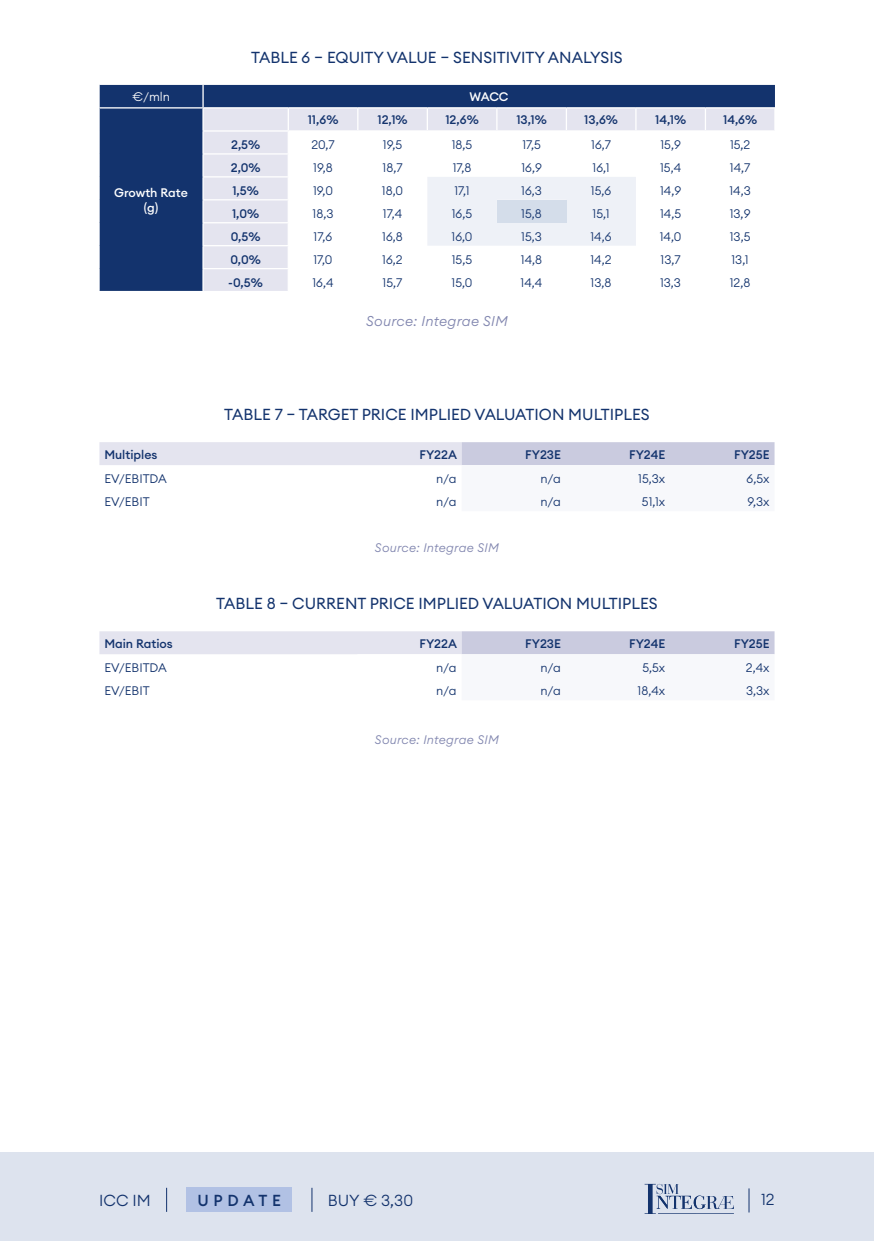
<style>
.page{position:relative;width:874px;height:1241px;background:#fff}
.page>*{position:absolute;margin:0;border:0;box-sizing:border-box;transform-origin:0 0}
.t1{font:15.75px "Euclid Circular A";color:#13336d}
.t2{font:300 15.75px "Euclid Circular A";color:#13336d}
.t3{font:500 15.75px "Euclid Circular A";letter-spacing:.3em;color:#13336d}
.t4{font:italic 300 14px "Euclid Circular A";letter-spacing:.02em;color:#8186af}
.t5{font:300 12.25px "Euclid Circular A";color:#13336d}
.t6{font:500 12.25px "Euclid Circular A";color:#13336d}
.t7{font:italic 300 12.25px "Euclid Circular A";letter-spacing:.02em;color:#8186af}
.t8{font:500 12.25px/14.7px "Euclid Circular A";letter-spacing:-.005em;color:#fff;text-align:center}
.t9{font:300 12.25px "Euclid Circular A";color:#fff}
</style>
<div class="page">
<div style="left:0;top:1152px;width:873px;height:88px;background:#dde3ee"></div>
<svg style="left:166px;top:1187px;width:1px;height:24px"></svg>
<div style="left:186px;top:1187px;width:106px;height:24px;background:#b1c1e4"></div>
<svg style="left:311px;top:1187px;width:1px;height:24px"></svg>
<svg style="left:748px;top:1188px;width:1px;height:24px"></svg>
<svg style="left:644px;top:1183px;width:89px;height:30px"></svg>
<div style="left:100px;top:85px;width:674px;height:206px;background:#13336d"></div>
<svg style="left:204px;top:108px;width:570px;height:183px"></svg>
<div style="left:427px;top:177px;width:208px;height:69px;background:#eef1f7"></div>
<div style="left:496px;top:200px;width:70px;height:23px;background:#d4ddea"></div>
<hr style="left:287px;top:132px;width:2px;height:21px;background:#fff">
<hr style="left:202px;top:153px;width:87px;height:1px;background:#fff">
<hr style="left:287px;top:154px;width:2px;height:22px;background:#fff">
<hr style="left:202px;top:176px;width:87px;height:1px;background:#fff">
<hr style="left:287px;top:177px;width:2px;height:22px;background:#fff">
<hr style="left:202px;top:199px;width:87px;height:1px;background:#fff">
<hr style="left:287px;top:200px;width:2px;height:22px;background:#fff">
<hr style="left:202px;top:222px;width:87px;height:1px;background:#fff">
<hr style="left:287px;top:223px;width:2px;height:22px;background:#fff">
<hr style="left:202px;top:245px;width:87px;height:1px;background:#fff">
<hr style="left:287px;top:246px;width:2px;height:22px;background:#fff">
<hr style="left:202px;top:268px;width:87px;height:1px;background:#fff">
<hr style="left:287px;top:269px;width:2px;height:22px;background:#fff">
<svg style="left:357px;top:108px;width:1px;height:22px"></svg>
<hr style="left:426px;top:108px;width:2px;height:22px;background:#fff">
<svg style="left:496px;top:108px;width:1px;height:22px"></svg>
<svg style="left:565px;top:108px;width:1px;height:22px"></svg>
<svg style="left:635px;top:108px;width:1px;height:22px"></svg>
<svg style="left:704px;top:108px;width:1px;height:22px"></svg>
<hr style="left:773px;top:108px;width:2px;height:22px;background:#fff">
<hr style="left:288px;top:130px;width:69px;height:2px;background:#fff">
<hr style="left:357px;top:130px;width:70px;height:2px;background:#fff">
<hr style="left:427px;top:130px;width:69px;height:2px;background:#fff">
<hr style="left:496px;top:130px;width:70px;height:2px;background:#fff">
<hr style="left:566px;top:130px;width:69px;height:2px;background:#fff">
<hr style="left:635px;top:130px;width:70px;height:2px;background:#fff">
<hr style="left:705px;top:130px;width:70px;height:2px;background:#fff">
<hr style="left:202px;top:132px;width:2px;height:21px;background:#fff">
<hr style="left:202px;top:154px;width:2px;height:22px;background:#fff">
<hr style="left:202px;top:177px;width:2px;height:22px;background:#fff">
<hr style="left:202px;top:200px;width:2px;height:22px;background:#fff">
<hr style="left:202px;top:223px;width:2px;height:22px;background:#fff">
<hr style="left:202px;top:246px;width:2px;height:22px;background:#fff">
<hr style="left:202px;top:269px;width:2px;height:22px;background:#fff">
<hr style="left:202px;top:108px;width:2px;height:22px;background:#fff">
<hr style="left:287px;top:108px;width:2px;height:22px;background:#fff">
<hr style="left:202px;top:130px;width:86px;height:2px;background:#fff">
<hr style="left:98px;top:107px;width:105px;height:1px;background:#fff">
<hr style="left:202px;top:85px;width:2px;height:22px;background:#fff">
<hr style="left:203px;top:107px;width:85px;height:1px;background:#fff">
<hr style="left:288px;top:107px;width:69px;height:1px;background:#fff">
<hr style="left:357px;top:107px;width:70px;height:1px;background:#fff">
<hr style="left:427px;top:107px;width:69px;height:1px;background:#fff">
<hr style="left:496px;top:107px;width:70px;height:1px;background:#fff">
<hr style="left:566px;top:107px;width:69px;height:1px;background:#fff">
<hr style="left:635px;top:107px;width:70px;height:1px;background:#fff">
<hr style="left:705px;top:107px;width:70px;height:1px;background:#fff">
<svg style="left:99px;top:442px;width:675px;height:23px;background:#d8d8e7"></svg>
<svg style="left:99px;top:631px;width:675px;height:23px;background:#d8d8e7"></svg>
<p class="t1" style="left:251px;top:47px;width:373px">TABLE 6 – EQUITY VALUE – SENSITIVITY ANALYSIS</p>
<p class="t9" style="left:132px;top:89px;width:39px">€/mln</p>
<p class="t8" style="left:469px;top:90px;width:41px">WACC</p>
<p class="t8" style="left:114px;top:185px;width:75px">Growth Rate (g)</p>
<p class="t6" style="left:307px;top:112px;width:32px">11,6%</p>
<p class="t6" style="left:377px;top:112px;width:32px">12,1%</p>
<p class="t6" style="left:445px;top:112px;width:35px">12,6%</p>
<p class="t6" style="left:516px;top:112px;width:32px">13,1%</p>
<p class="t6" style="left:584px;top:112px;width:35px">13,6%</p>
<p class="t6" style="left:654px;top:112px;width:32px">14,1%</p>
<p class="t6" style="left:722px;top:112px;width:36px">14,6%</p>
<p class="t6" style="left:231px;top:137px;width:31px">2,5%</p>
<p class="t5" style="left:311px;top:137px;width:25px">20,7</p>
<p class="t5" style="left:383px;top:137px;width:21px">19,5</p>
<p class="t5" style="left:451px;top:137px;width:22px">18,5</p>
<p class="t5" style="left:522px;top:137px;width:20px">17,5</p>
<p class="t5" style="left:591px;top:137px;width:21px">16,7</p>
<p class="t5" style="left:660px;top:137px;width:22px">15,9</p>
<p class="t5" style="left:729px;top:137px;width:22px">15,2</p>
<p class="t6" style="left:231px;top:160px;width:31px">2,0%</p>
<p class="t5" style="left:313px;top:160px;width:21px">19,8</p>
<p class="t5" style="left:382px;top:160px;width:21px">18,7</p>
<p class="t5" style="left:452px;top:160px;width:20px">17,8</p>
<p class="t5" style="left:521px;top:160px;width:22px">16,9</p>
<p class="t5" style="left:592px;top:160px;width:19px">16,1</p>
<p class="t5" style="left:659px;top:160px;width:23px">15,4</p>
<p class="t5" style="left:729px;top:160px;width:22px">14,7</p>
<p class="t6" style="left:232px;top:182px;width:28px">1,5%</p>
<p class="t5" style="left:313px;top:182px;width:21px">19,0</p>
<p class="t5" style="left:382px;top:182px;width:23px">18,0</p>
<p class="t5" style="left:454px;top:182px;width:17px">17,1</p>
<p class="t5" style="left:521px;top:182px;width:22px">16,3</p>
<p class="t5" style="left:590px;top:182px;width:22px">15,6</p>
<p class="t5" style="left:659px;top:182px;width:23px">14,9</p>
<p class="t5" style="left:729px;top:182px;width:23px">14,3</p>
<p class="t6" style="left:232px;top:205px;width:29px">1,0%</p>
<p class="t5" style="left:312px;top:205px;width:22px">18,3</p>
<p class="t5" style="left:382px;top:205px;width:21px">17,4</p>
<p class="t5" style="left:451px;top:205px;width:22px">16,5</p>
<p class="t5" style="left:521px;top:205px;width:22px">15,8</p>
<p class="t5" style="left:592px;top:205px;width:19px">15,1</p>
<p class="t5" style="left:659px;top:205px;width:23px">14,5</p>
<p class="t5" style="left:729px;top:205px;width:22px">13,9</p>
<p class="t6" style="left:230px;top:228px;width:31px">0,5%</p>
<p class="t5" style="left:313px;top:228px;width:20px">17,6</p>
<p class="t5" style="left:382px;top:228px;width:22px">16,8</p>
<p class="t5" style="left:451px;top:228px;width:23px">16,0</p>
<p class="t5" style="left:521px;top:228px;width:22px">15,3</p>
<p class="t5" style="left:590px;top:228px;width:23px">14,6</p>
<p class="t5" style="left:659px;top:228px;width:23px">14,0</p>
<p class="t5" style="left:729px;top:228px;width:22px">13,5</p>
<p class="t6" style="left:230px;top:251px;width:32px">0,0%</p>
<p class="t5" style="left:313px;top:251px;width:21px">17,0</p>
<p class="t5" style="left:382px;top:251px;width:22px">16,2</p>
<p class="t5" style="left:451px;top:251px;width:22px">15,5</p>
<p class="t5" style="left:520px;top:251px;width:23px">14,8</p>
<p class="t5" style="left:590px;top:251px;width:23px">14,2</p>
<p class="t5" style="left:660px;top:251px;width:22px">13,7</p>
<p class="t5" style="left:731px;top:251px;width:19px">13,1</p>
<p class="t6" style="left:228px;top:274px;width:36px">-0,5%</p>
<p class="t5" style="left:312px;top:274px;width:23px">16,4</p>
<p class="t5" style="left:382px;top:274px;width:21px">15,7</p>
<p class="t5" style="left:451px;top:274px;width:22px">15,0</p>
<p class="t5" style="left:520px;top:274px;width:23px">14,4</p>
<p class="t5" style="left:590px;top:274px;width:22px">13,8</p>
<p class="t5" style="left:659px;top:274px;width:23px">13,3</p>
<p class="t5" style="left:729px;top:274px;width:22px">12,8</p>
<p class="t4" style="left:366px;top:312px;width:143px">Source: Integrae SIM</p>
<p class="t1" style="left:224px;top:404px;width:426px">TABLE 7 – TARGET PRICE IMPLIED VALUATION MULTIPLES</p>
<p class="t6" style="left:104px;top:446px;width:55px">Multiples</p>
<p class="t6" style="left:419px;top:446px;width:39px">FY22A</p>
<p class="t6" style="left:525px;top:446px;width:37px">FY23E</p>
<p class="t6" style="left:629px;top:446px;width:38px">FY24E</p>
<p class="t6" style="left:733px;top:446px;width:37px">FY25E</p>
<p class="t5" style="left:104px;top:471px;width:64px">EV/EBITDA</p>
<p class="t5" style="left:436px;top:471px;width:22px">n/a</p>
<p class="t5" style="left:540px;top:471px;width:22px">n/a</p>
<p class="t5" style="left:638px;top:471px;width:29px">15,3x</p>
<p class="t5" style="left:746px;top:471px;width:24px">6,5x</p>
<p class="t5" style="left:104px;top:494px;width:47px">EV/EBIT</p>
<p class="t5" style="left:436px;top:494px;width:22px">n/a</p>
<p class="t5" style="left:540px;top:494px;width:22px">n/a</p>
<p class="t5" style="left:641px;top:494px;width:25px">51,1x</p>
<p class="t5" style="left:747px;top:494px;width:24px">9,3x</p>
<p class="t7" style="left:375px;top:539px;width:125px">Source: Integrae SIM</p>
<p class="t1" style="left:216px;top:593px;width:442px">TABLE 8 – CURRENT PRICE IMPLIED VALUATION MULTIPLES</p>
<p class="t6" style="left:104px;top:635px;width:70px">Main Ratios</p>
<p class="t6" style="left:419px;top:635px;width:39px">FY22A</p>
<p class="t6" style="left:525px;top:635px;width:37px">FY23E</p>
<p class="t6" style="left:629px;top:635px;width:38px">FY24E</p>
<p class="t6" style="left:733px;top:635px;width:37px">FY25E</p>
<p class="t5" style="left:104px;top:660px;width:64px">EV/EBITDA</p>
<p class="t5" style="left:436px;top:660px;width:22px">n/a</p>
<p class="t5" style="left:540px;top:660px;width:22px">n/a</p>
<p class="t5" style="left:642px;top:660px;width:24px">5,5x</p>
<p class="t5" style="left:745px;top:660px;width:25px">2,4x</p>
<p class="t5" style="left:104px;top:683px;width:47px">EV/EBIT</p>
<p class="t5" style="left:436px;top:683px;width:22px">n/a</p>
<p class="t5" style="left:540px;top:683px;width:22px">n/a</p>
<p class="t5" style="left:637px;top:683px;width:29px">18,4x</p>
<p class="t5" style="left:745px;top:683px;width:25px">3,3x</p>
<p class="t7" style="left:375px;top:732px;width:125px">Source: Integrae SIM</p>
<p class="t2" style="left:99px;top:1189px;width:53px">ICC IM</p>
<p class="t3" style="left:197px;top:1190px;width:85px">UPDATE</p>
<p class="t2" style="left:327px;top:1189px;width:87px">BUY € 3,30</p>
<p class="t2" style="left:760px;top:1188px;width:15px">12</p>
</div>
